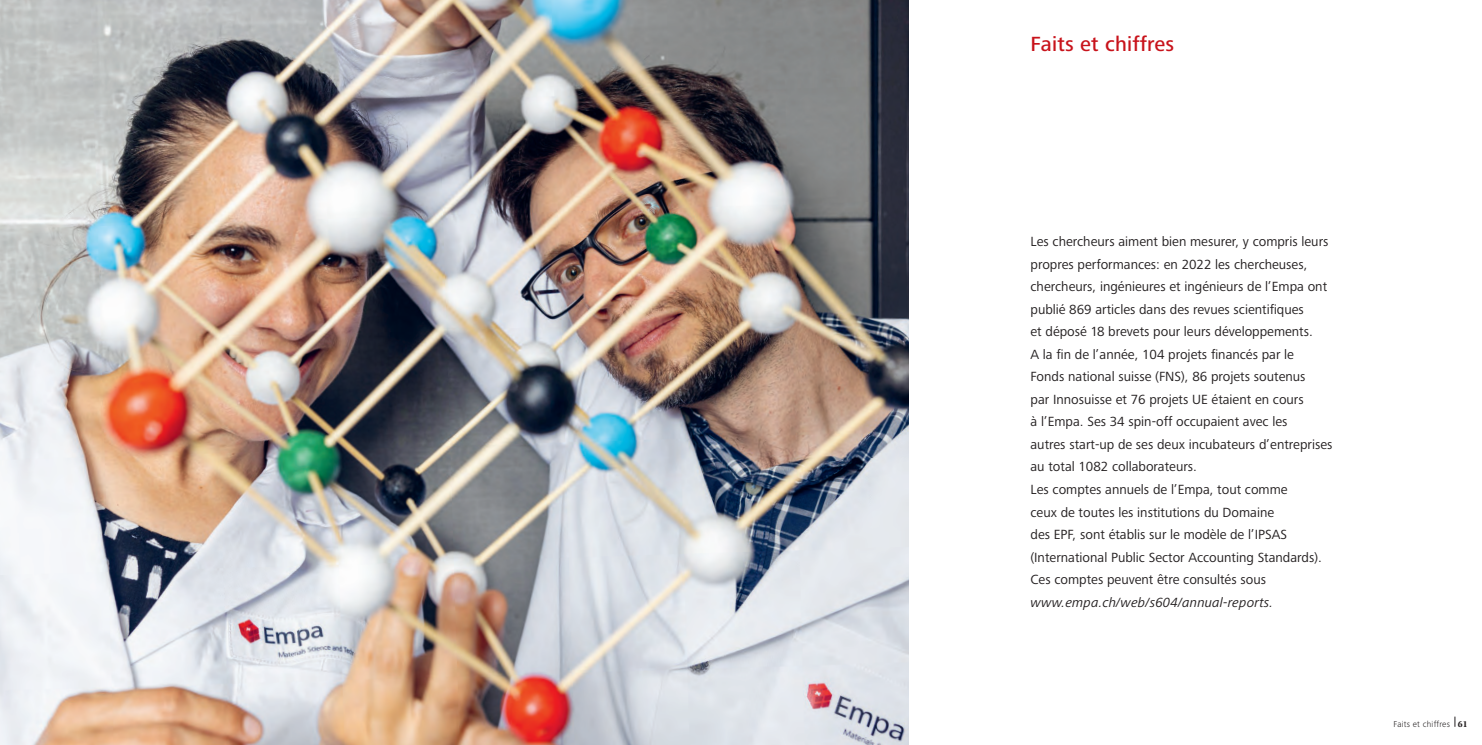
<style>
.page{position:relative;width:1482px;height:745px;background:#fff}
.page>*{position:absolute;margin:0;border:0;box-sizing:border-box;transform-origin:0 0}
.t1{font:500 21.25px "Frutiger Next Pro";letter-spacing:.01em;color:#c8131b}
.t2{font:13.75px/22.5px "Frutiger Next Pro";color:#231f20}
.t3{font:italic 13.75px "Frutiger Next Pro";letter-spacing:.01em;color:#231f20}
.t4{font:300 8.75px "Frutiger Next Pro";letter-spacing:.025em;color:#231f20}
.s1{font-family:"Slimbach Std";font-weight:900}
</style>
<div class="page">
<img style="left:0;top:0;width:908px;height:744px">
<h1 class="t1" style="left:1030px;top:32px;width:145px">Faits et chiffres</h1>
<p class="t2" style="left:1030px;top:230px;width:303px">Les chercheurs aiment bien mesurer, y compris leurs propres performances: en 2022 les chercheuses, chercheurs, ingénieures et ingénieurs de l’Empa ont publié 869 articles dans des revues scientifiques<br>et déposé 18 brevets pour leurs développements.<br>A la fin de l’année, 104 projets financés par le<br>Fonds national suisse (FNS), 86 projets soutenus<br>par Innosuisse et 76 projets UE étaient en cours<br>à l’Empa. Ses 34 spin-off occupaient avec les<br>autres start-up de ses deux incubateurs d’entreprises au total 1082 collaborateurs.<br>Les comptes annuels de l’Empa, tout comme<br>ceux de toutes les institutions du Domaine<br>des EPF, sont établis sur le modèle de l’IPSAS (International Public Sector Accounting Standards).<br>Ces comptes peuvent être consultés sous</p>
<p class="t3" style="left:1030px;top:593px;width:244px">www.empa.ch/web/s604/annual-reports.</p>
<p class="t4" style="left:1393px;top:718px;width:76px">Faits et chiffres <span class="s1">61</span></p>
</div>
